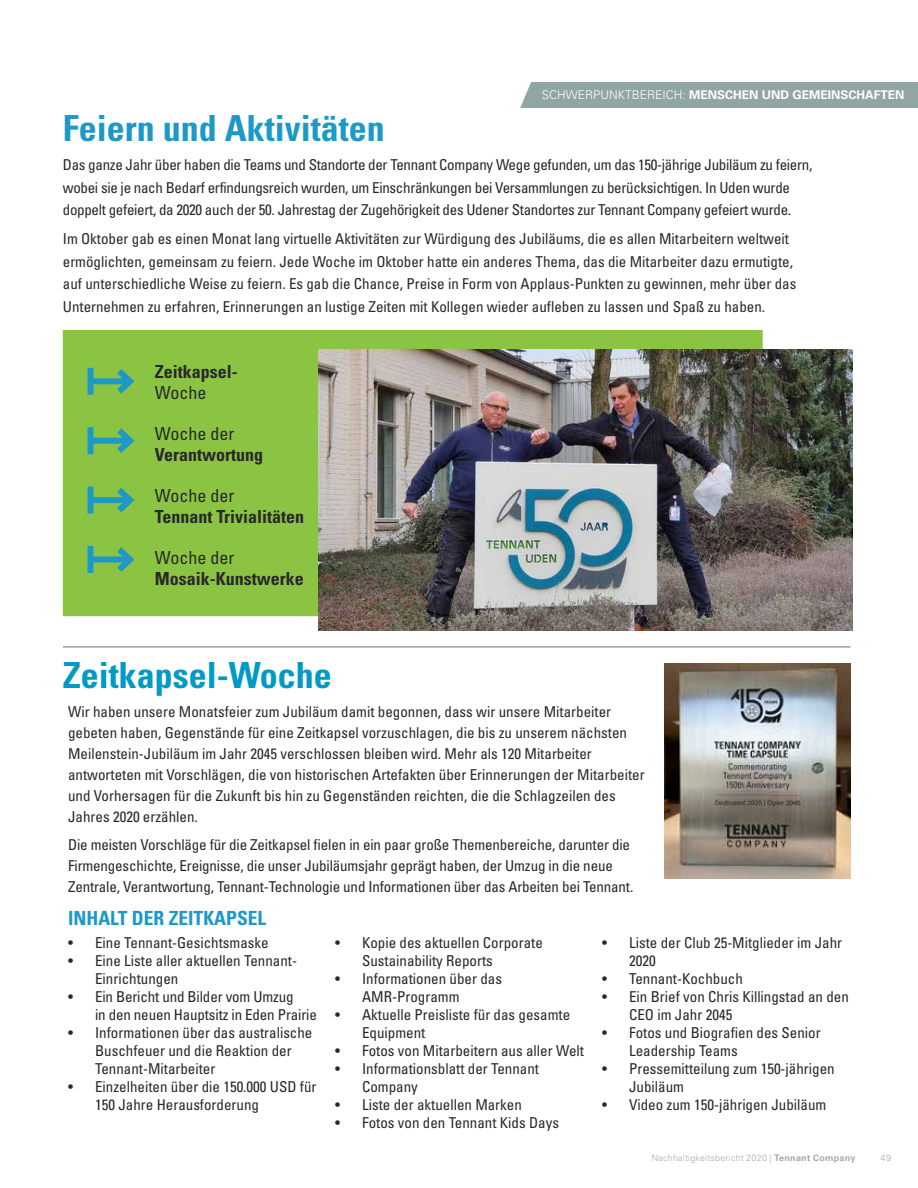
<style>
.page{position:relative;width:918px;height:1188px;background:#fff}
.page>*{position:absolute;margin:0;border:0;box-sizing:border-box;transform-origin:0 0}
.t1{font:700 condensed 36px "Univers LT Std";color:#1d99c7}
.t2{font:700 condensed 36px "Univers LT Std";color:#009ac7}
.t3{font:700 condensed 19.5px "Univers LT Std";color:#1d99c7}
.t4{font:700 condensed 18px "Univers LT Std";color:#292829}
.t5{font:condensed 18px "Univers LT Std";color:#292829}
.t6{font:condensed 15px/18px "Univers LT Std";color:#292829}
.t7{font:condensed 15px/22.5px "Univers LT Std";letter-spacing:-.02em;color:#292829}
.t8{font:700 12px "Univers LT Std";color:#fff}
.t9{font:300 9px "Univers LT Std";letter-spacing:.02em;color:#a7a9ac}
.s1{font-weight:300}
.s2{font-weight:700}
</style>
<div class="page">
<div style="left:63px;top:330px;width:700px;height:286px;background:#8bc443"></div>
<img style="left:319px;top:349px;width:533px;height:282px">
<div style="left:90px;top:378px;width:40px;height:6px;background:#1d99c7"></div>
<svg style="left:111px;top:369px;width:24px;height:25px"></svg>
<div style="left:87px;top:368px;width:6px;height:27px;background:#1d99c7"></div>
<div style="left:90px;top:438px;width:40px;height:6px;background:#1d99c7"></div>
<svg style="left:111px;top:428px;width:24px;height:25px"></svg>
<div style="left:87px;top:427px;width:6px;height:27px;background:#1d99c7"></div>
<div style="left:90px;top:497px;width:40px;height:6px;background:#1d99c7"></div>
<svg style="left:111px;top:488px;width:24px;height:25px"></svg>
<div style="left:87px;top:487px;width:6px;height:27px;background:#1d99c7"></div>
<div style="left:90px;top:556px;width:40px;height:6px;background:#1d99c7"></div>
<svg style="left:111px;top:547px;width:24px;height:25px"></svg>
<div style="left:87px;top:546px;width:6px;height:27px;background:#1d99c7"></div>
<img style="left:664px;top:663px;width:187px;height:216px">
<hr style="left:63px;top:646px;width:788px;height:2px;background:#91a5a5">
<div style="left:520px;top:82px;width:398px;height:26px;background:#91a5a5"></div>
<p class="t8" style="left:542px;top:88px;width:364px"><span class="s1">SCHWERPUNKTBEREICH:</span> MENSCHEN UND GEMEINSCHAFTEN</p>
<h1 class="t1" style="left:63px;top:106px;width:323px">Feiern und Aktivitäten</h1>
<p class="t7" style="left:63px;top:153px;width:751px">Das ganze Jahr über haben die Teams und Standorte der Tennant Company Wege gefunden, um das 150-jährige Jubiläum zu feiern, wobei sie je nach Bedarf erfindungsreich wurden, um Einschränkungen bei Versammlungen zu berücksichtigen. In Uden wurde doppelt gefeiert, da 2020 auch der 50. Jahrestag der Zugehörigkeit des Udener Standortes zur Tennant Company gefeiert wurde.</p>
<p class="t6" style="left:63px;top:228px;width:735px;line-height:22.5px">Im Oktober gab es einen Monat lang virtuelle Aktivitäten zur Würdigung des Jubiläums, die es allen Mitarbeitern weltweit ermöglichten, gemeinsam zu feiern. Jede Woche im Oktober hatte ein anderes Thema, das die Mitarbeiter dazu ermutigte, auf unterschiedliche Weise zu feiern. Es gab die Chance, Preise in Form von Applaus-Punkten zu gewinnen, mehr über das Unternehmen zu erfahren, Erinnerungen an lustige Zeiten mit Kollegen wieder aufleben zu lassen und Spaß zu haben.</p>
<p class="t4" style="left:155px;top:360px;width:84px">Zeitkapsel-</p>
<p class="t5" style="left:155px;top:381px;width:53px">Woche</p>
<p class="t5" style="left:155px;top:422px;width:81px">Woche der</p>
<p class="t4" style="left:155px;top:443px;width:110px">Verantwortung</p>
<p class="t5" style="left:155px;top:484px;width:81px">Woche der</p>
<p class="t4" style="left:155px;top:506px;width:151px">Tennant Trivialitäten</p>
<p class="t5" style="left:155px;top:547px;width:81px">Woche der</p>
<p class="t4" style="left:155px;top:568px;width:150px">Mosaik-Kunstwerke</p>
<h1 class="t2" style="left:63px;top:653px;width:271px">Zeitkapsel-Woche</h1>
<p class="t6" style="left:68px;top:701px;width:578px;line-height:21px">Wir haben unsere Monatsfeier zum Jubiläum damit begonnen, dass wir unsere Mitarbeiter gebeten haben, Gegenstände für eine Zeitkapsel vorzuschlagen, die bis zu unserem nächsten Meilenstein-Jubiläum im Jahr 2045 verschlossen bleiben wird. Mehr als 120 Mitarbeiter antworteten mit Vorschlägen, die von historischen Artefakten über Erinnerungen der Mitarbeiter und Vorhersagen für die Zukunft bis hin zu Gegenständen reichten, die die Schlagzeilen des Jahres 2020 erzählen.</p>
<p class="t6" style="left:68px;top:834px;width:567px;line-height:21px">Die meisten Vorschläge für die Zeitkapsel fielen in ein paar große Themenbereiche, darunter die<br>Firmengeschichte, Ereignisse, die unser Jubiläumsjahr geprägt haben, der Umzug in die neue<br>Zentrale, Verantwortung, Tennant-Technologie und Informationen über das Arbeiten bei Tennant.</p>
<h2 class="t3" style="left:68px;top:906px;width:200px">INHALT DER ZEITKAPSEL</h2>
<p class="t6" style="left:68px;top:933px;width:202px">• Eine Tennant-Gesichtsmaske</p>
<p class="t6" style="left:95px;top:951px;width:204px;text-indent:-27px">• Eine Liste aller aktuellen Tennant-<br>Einrichtungen</p>
<p class="t6" style="left:95px;top:987px;width:223px;text-indent:-27px">• Ein Bericht und Bilder vom Umzug<br>in den neuen Hauptsitz in Eden Prairie</p>
<p class="t6" style="left:95px;top:1023px;width:219px;text-indent:-27px">• Informationen über das australische<br>Buschfeuer und die Reaktion der<br>Tennant-Mitarbeiter</p>
<p class="t6" style="left:95px;top:1077px;width:223px;text-indent:-27px">• Einzelheiten über die 150.000 USD für<br>150 Jahre Herausforderung</p>
<p class="t6" style="left:362px;top:933px;width:182px;text-indent:-27px">• Kopie des aktuellen Corporate<br>Sustainability Reports</p>
<p class="t6" style="left:362px;top:969px;width:141px;text-indent:-27px">• Informationen über das<br>AMR-Programm</p>
<p class="t6" style="left:362px;top:1005px;width:210px;text-indent:-27px">• Aktuelle Preisliste für das gesamte<br>Equipment</p>
<p class="t6" style="left:335px;top:1041px;width:250px">• Fotos von Mitarbeitern aus aller Welt</p>
<p class="t6" style="left:362px;top:1059px;width:179px;text-indent:-27px">• Informationsblatt der Tennant<br>Company</p>
<p class="t6" style="left:335px;top:1095px;width:188px">• Liste der aktuellen Marken</p>
<p class="t6" style="left:335px;top:1113px;width:226px">• Fotos von den Tennant Kids Days</p>
<p class="t6" style="left:629px;top:933px;width:215px;text-indent:-27px">• Liste der Club 25-Mitglieder im Jahr<br>2020</p>
<p class="t6" style="left:602px;top:969px;width:142px">• Tennant-Kochbuch</p>
<p class="t6" style="left:629px;top:987px;width:221px;text-indent:-27px">• Ein Brief von Chris Killingstad an den<br>CEO im Jahr 2045</p>
<p class="t6" style="left:629px;top:1023px;width:193px;text-indent:-27px">• Fotos und Biografien des Senior<br>Leadership Teams</p>
<p class="t6" style="left:629px;top:1059px;width:207px;text-indent:-27px">• Pressemitteilung zum 150-jährigen<br>Jubiläum</p>
<p class="t6" style="left:602px;top:1095px;width:226px">• Video zum 150-jährigen Jubiläum</p>
<p class="t9" style="left:652px;top:1152px;width:205px">Nachhaltigkeitsbericht 2020 | <span class="s2">Tennant Company</span></p>
<p class="t9" style="left:881px;top:1152px;width:12px">49</p>
</div>
